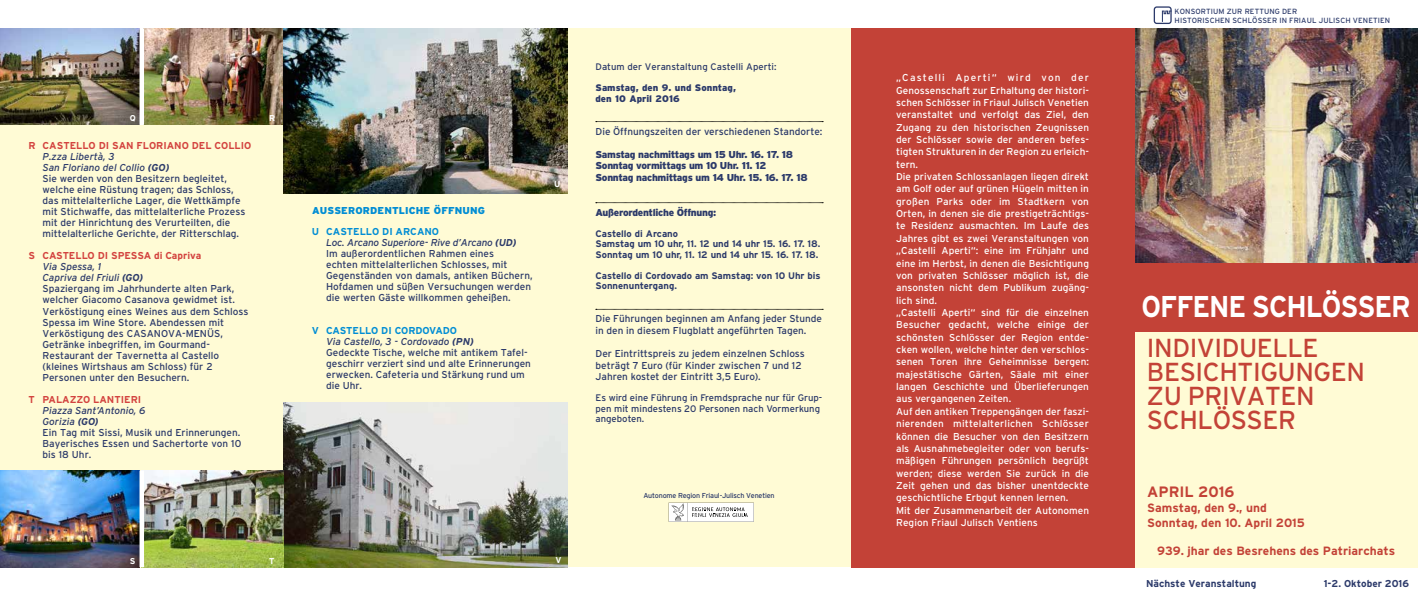
<style>
.page{position:relative;width:1418px;height:596px;background:#fff}
.page>*{position:absolute;margin:0;border:0;box-sizing:border-box;transform-origin:0 0}
.t1{font:700 30px "Interstate";letter-spacing:-.035em;color:#fff;scale:.91 1}
.t2{font:26px/24px "Interstate";letter-spacing:-.015em;color:#c34237}
.t3{font:700 15px "Interstate";color:#c34237}
.t4{font:700 12px/15px "Interstate";color:#c34237}
.t5{font:10px/11px "Interstate";color:#2c3a6a}
.t6{font:10px/12.3px "Interstate";color:#fff}
.t7{font:900 10px/11.5px "Interstate";letter-spacing:-.03em;color:#2c3a6a}
.t8{font:700 10px "Interstate";color:#d3433f}
.t9{font:700 10px "Interstate";color:#2c3a6a}
.t10{font:900 10px "Interstate";letter-spacing:.015em;color:#008dd4}
.t11{font:700 9.5px/10.5px "Interstate";letter-spacing:-.005em;color:#2c3a6a}
.t12{font:9.5px/10.5px "Interstate";color:#2c3a6a}
.t13{font:900 9.5px/10.5px "Interstate";color:#2c3a6a}
.t14{font:700 8.5px "Interstate";color:#fff}
.t15{font:7.5px/9px "Interstate";letter-spacing:.015em;color:#2c3a6a}
.t16{font:7.1px "Interstate";letter-spacing:-.025em;color:#2c3a6a}
.s1{font-style:italic}
.s2{font-weight:700;font-style:italic}
.s3{font-weight:700;color:#008dd4}
</style>
<div class="page">
<img style="left:0;top:28px;width:139px;height:97px">
<img style="left:144px;top:28px;width:139px;height:97px">
<div style="left:567px;top:28px;width:283px;height:539px;background:#fffbd5"></div>
<div style="left:283px;top:125px;width:284px;height:442px;background:#fffbd5"></div>
<div style="left:0;top:125px;width:283px;height:442px;background:#fffbd5"></div>
<img style="left:283px;top:402px;width:284px;height:165px">
<img style="left:283px;top:28px;width:284px;height:165px">
<img style="left:1134px;top:28px;width:283px;height:236px">
<div style="left:1134px;top:332px;width:283px;height:235px;background:#fffbd5"></div>
<div style="left:1134px;top:264px;width:283px;height:68px;background:#c34237"></div>
<div style="left:850px;top:28px;width:284px;height:539px;background:#c34237"></div>
<svg style="left:1153px;top:6px;width:18px;height:18px"></svg>
<svg style="left:668px;top:502px;width:86px;height:19px;background:#e1e1df"></svg>
<img style="left:0;top:470px;width:139px;height:97px">
<img style="left:144px;top:470px;width:139px;height:97px">
<div style="left:139px;top:470px;width:5px;height:97px;background:#fff"></div>
<svg style="left:596px;top:121px;width:227px;height:1px"></svg>
<svg style="left:596px;top:202px;width:227px;height:1px"></svg>
<svg style="left:596px;top:309px;width:227px;height:1px"></svg>
<p class="t14" style="left:130px;top:114px;width:8px">Q</p>
<p class="t8" style="left:28px;top:140px;width:224px">R CASTELLO DI SAN FLORIANO DEL COLLIO</p>
<p class="t5" style="left:43px;top:151px;width:204px"><span class="s1">P.zza Libertà, 3<br>San Floriano del Collio</span> <span class="s2">(GO)<br></span>Sie werden von den Besitzern begleitet, welche eine Rüstung tragen; das Schloss, das mittelalterliche Lager, die Wettkämpfe mit Stichwaffe, das mittelalterliche Prozess mit der Hinrichtung des Verurteilten, die mittelalterliche Gerichte, der Ritterschlag.</p>
<p class="t8" style="left:28px;top:250px;width:174px">S CASTELLO DI SPESSA di Capriva</p>
<p class="t5" style="left:43px;top:261px;width:207px"><span class="s1">Via Spessa, 1<br>Capriva del Friuli</span> <span class="s2">(GO)<br></span>Spaziergang im Jahrhunderte alten Park, welcher Giacomo Casanova gewidmet ist.<br>Verköstigung eines Weines aus dem Schloss Spessa im Wine Store. Abendessen mit Verköstigung des CASANOVA-MENÜS, Getränke inbegriffen, im Gourmand-Restaurant der Tavernetta al Castello (kleines Wirtshaus am Schloss) für 2<br>Personen unter den Besuchern.</p>
<p class="t8" style="left:28px;top:393px;width:114px">T PALAZZO LANTIERI</p>
<p class="t5" style="left:43px;top:404px;width:200px"><span class="s1">Piazza Sant’Antonio, 6<br>Gorizia</span> <span class="s2">(GO)<br></span>Ein Tag mit Sissi, Musik und Erinnerungen.<br>Bayerisches Essen und Sachertorte von 10 bis 18 Uhr.</p>
<p class="t14" style="left:269px;top:114px;width:8px">R</p>
<p class="t14" style="left:130px;top:555px;width:7px">S</p>
<p class="t14" style="left:269px;top:555px;width:7px">T</p>
<p class="t10" style="left:312px;top:205px;width:175px">AUSSERORDENTLICHE ÖFFNUNG</p>
<p class="t5" style="left:326px;top:226px;width:208px;text-indent:-14px"><span class="s3">U CASTELLO DI ARCANO<br></span><span class="s1">Loc. Arcano Superiore- Rive d’Arcano</span> <span class="s2">(UD)<br></span>Im außerordentlichen Rahmen eines<br>echten mittelalterlichen Schlosses, mit Gegenständen von damals, antiken Büchern, Hofdamen und süßen Versuchungen werden die werten Gäste willkommen geheißen.</p>
<p class="t5" style="left:326px;top:325px;width:206px;text-indent:-14px"><span class="s3">V CASTELLO DI CORDOVADO<br></span><span class="s1">Via Castello, 3 - Cordovado</span> <span class="s2">(PN)<br></span>Gedeckte Tische, welche mit antikem Tafel&shy;geschirr verziert sind und alte Erinnerungen erwecken. Cafeteria und Stärkung rund um die Uhr.</p>
<p class="t14" style="left:554px;top:179px;width:8px">U</p>
<p class="t14" style="left:555px;top:554px;width:8px">V</p>
<p class="t12" style="left:595px;top:61px;width:182px">Datum der Veranstaltung Castelli Aperti:</p>
<p class="t13" style="left:595px;top:82px;width:142px">Samstag, den 9. und Sonntag, den 10 April 2016</p>
<p class="t5" style="left:595px;top:125px;width:228px">Die Öffnungszeiten der verschiedenen Standorte:</p>
<p class="t7" style="left:595px;top:148px;width:214px">Samstag nachmittags um 15 Uhr. 16. 17. 18<br>Sonntag vormittags um 10 Uhr. 11. 12<br>Sonntag nachmittags um 14 Uhr. 15. 16. 17. 18</p>
<p class="t7" style="left:595px;top:206px;width:122px">Außerordentliche Öffnung:</p>
<p class="t11" style="left:595px;top:228px;width:226px">Castello di Arcano<br>Samstag um 10 uhr, 11. 12 und 14 uhr 15. 16. 17. 18.<br>Sonntag um 10 uhr, 11. 12 und 14 uhr 15. 16. 17. 18.</p>
<p class="t11" style="left:595px;top:270px;width:226px">Castello di Cordovado am Samstag: von 10 Uhr bis<br>Sonnenuntergang.</p>
<p class="t5" style="left:595px;top:312px;width:228px;line-height:12px">Die Führungen beginnen am Anfang jeder Stunde in den in diesem Flugblatt angeführten Tagen.</p>
<p class="t5" style="left:595px;top:348px;width:211px;line-height:11.5px">Der Eintrittspreis zu jedem einzelnen Schloss beträgt 7 Euro (für Kinder zwischen 7 und 12<br>Jahren kostet der Eintritt 3,5 Euro).</p>
<p class="t12" style="left:595px;top:392px;width:228px">Es wird eine Führung in Fremdsprache nur für Grup&shy;pen mit mindestens 20 Personen nach Vormerkung angeboten.</p>
<p class="t16" style="left:643px;top:491px;width:133px">Autonome Region Friaul-Julisch Venetien</p>
<p class="t6" style="left:896px;top:71px;width:194px">„Castelli Aperti“ wird von der Genossenschaft zur Erhaltung der histori&shy;schen Schlösser in Friaul Julisch Venetien veranstaltet und verfolgt das Ziel, den Zugang zu den historischen Zeugnissen der Schlösser sowie der anderen befes&shy;tigten Strukturen in der Region zu erleich&shy;tern.<br>Die privaten Schlossanlagen liegen direkt am Golf oder auf grünen Hügeln mitten in großen Parks oder im Stadtkern von Orten, in denen sie die prestigeträchtigs&shy;te Residenz ausmachten. Im Laufe des Jahres gibt es zwei Veranstaltungen von „Castelli Aperti“: eine im Frühjahr und eine im Herbst, in denen die Besichtigung von privaten Schlösser möglich ist, die ansonsten nicht dem Publikum zugäng&shy;lich sind.<br>„Castelli Aperti“ sind für die einzelnen Besucher gedacht, welche einige der schönsten Schlösser der Region entde&shy;cken wollen, welche hinter den verschlos&shy;senen Toren ihre Geheimnisse bergen: majestätische Gärten, Säale mit einer langen Geschichte und Überlieferungen aus vergangenen Zeiten.<br>Auf den antiken Treppengängen der faszi&shy;nierenden mittelalterlichen Schlösser können die Besucher von den Besitzern als Ausnahmebegleiter oder von berufs&shy;mäßigen Führungen persönlich begrüßt werden; diese werden Sie zurück in die Zeit gehen und das bisher unentdeckte geschichtliche Erbgut kennen lernen.<br>Mit der Zusammenarbeit der Autonomen Region Friaul Julisch Ventiens</p>
<p class="t15" style="left:1174px;top:7px;width:217px">KONSORTIUM ZUR RETTUNG DER<br>HISTORISCHEN SCHLÖSSER IN FRIAUL JULISCH VENETIEN</p>
<h1 class="t1" style="left:1141px;top:290px;width:297px">OFFENE SCHLÖSSER</h1>
<h2 class="t2" style="left:1146px;top:335px;width:219px">INDIVIDUELLE<br>BESICHTIGUNGEN<br>ZU PRIVATEN<br>SCHLÖSSER</h2>
<h3 class="t3" style="left:1147px;top:482px;width:89px">APRIL 2016</h3>
<p class="t4" style="left:1147px;top:499px;width:159px">Samstag, den 9., und<br>Sonntag, den 10. April 2015</p>
<p class="t4" style="left:1157px;top:543px;width:240px">939. jhar des Besrehens des Patriarchats</p>
<p class="t9" style="left:1145px;top:578px;width:112px">Nächste Veranstaltung</p>
<p class="t9" style="left:1323px;top:578px;width:87px">1-2. Oktober 2016</p>
</div>
